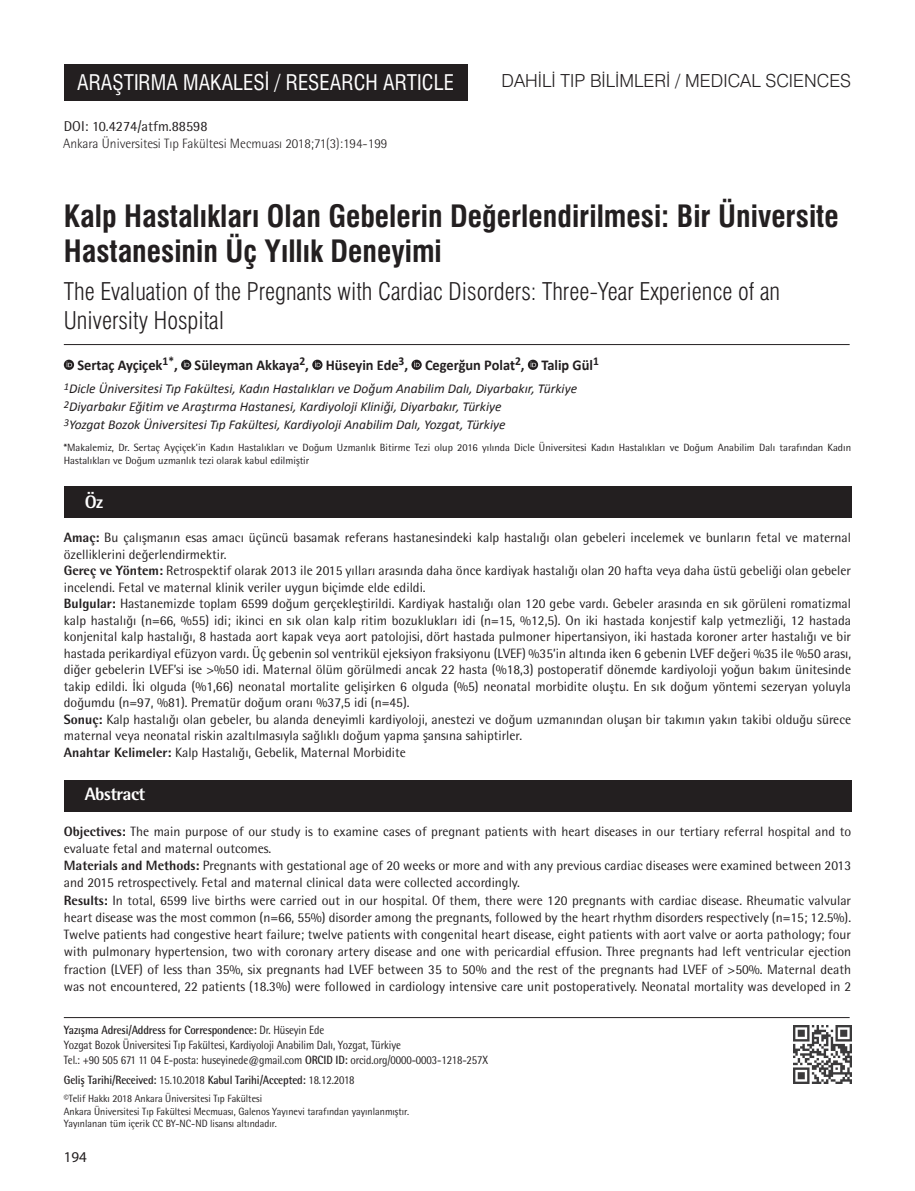
<style>
.page{position:relative;width:915px;height:1191px;background:#fff}
.page>*{position:absolute;margin:0;border:0;box-sizing:border-box;transform-origin:0 0}
.t1{font:30px/34.5px "Swiss Condensed Bold Tr";color:#231f20}
.t2{font:24px/28.8px "Swiss Condensed Light Tr";color:#231f20}
.t3{font:21px "Swiss Condensed Tr";color:#fff}
.t4{font:18px "Swiss Light Tr";color:#231f20}
.t5{font:800 18px "Rotis Semi Sans Std";letter-spacing:-.025em;color:#fff}
.t6{font:700 15px "Calibri";color:#231f20;scale:.96 1}
.t7{font:15px "Myriad Pro";color:#231f20}
.t8{font:14.25px "Rotis Semi Sans Std";color:#231f20}
.t9{font:13.5px/16.5px "Rotis Semi Sans Std";color:#231f20}
.t10{font:italic 13.5px/18px "Calibri";color:#231f20}
.t11{font:300 13.5px "Rotis Semi Sans Std";color:#231f20}
.t12{font:12px/15px "Rotis Semi Sans Std";letter-spacing:-.01em;color:#231f20;scale:.9 1}
.t13{font:700 12px "Rotis Semi Sans Std";letter-spacing:-.01em;color:#231f20;scale:.9 1}
.t14{font:10.5px/12.6px "Rotis Semi Sans Std";color:#231f20}
.t15{font:10.5px/12.6px "Rotis Semi Sans Std";color:#231f20;scale:.95 1}
.s1{font-weight:700}
.s2{font-weight:800}
.s3{font-weight:400}
</style>
<div class="page">
<hr style="left:64px;top:344px;width:785px;height:1px;background:#231f20">
<div style="left:64px;top:64px;width:403px;height:37px;background:#231f20"></div>
<hr style="left:64px;top:1017px;width:785px;height:1px;background:#231f20">
<img style="left:793px;top:1025px;width:57px;height:58px">
<div style="left:64px;top:780px;width:786px;height:31px;background:#231f20"></div>
<div style="left:64px;top:486px;width:786px;height:32px;background:#231f20"></div>
<svg style="left:64px;top:360px;width:10px;height:10px"></svg>
<svg style="left:67px;top:361px;width:5px;height:6px"></svg>
<svg style="left:181px;top:360px;width:10px;height:10px"></svg>
<svg style="left:184px;top:361px;width:5px;height:6px"></svg>
<svg style="left:312px;top:360px;width:10px;height:10px"></svg>
<svg style="left:315px;top:361px;width:5px;height:6px"></svg>
<svg style="left:411px;top:360px;width:10px;height:10px"></svg>
<svg style="left:414px;top:361px;width:5px;height:6px"></svg>
<svg style="left:527px;top:360px;width:11px;height:10px"></svg>
<svg style="left:530px;top:361px;width:6px;height:6px"></svg>
<h3 class="t3" style="left:77px;top:70px;width:378px">ARAŞTIRMA MAKALESİ / RESEARCH ARTICLE</h3>
<p class="t8" style="left:64px;top:117px;width:145px">DOI: 10.4274/atfm.88598</p>
<p class="t11" style="left:63px;top:136px;width:325px">Ankara Üniversitesi Tıp Fakültesi Mecmuası 2018;71(3):194-199</p>
<h3 class="t4" style="left:501px;top:70px;width:351px">DAHİLİ TIP BİLİMLERİ / MEDICAL SCIENCES</h3>
<h1 class="t1" style="left:64px;top:199px;width:776px">Kalp Hastalıkları Olan Gebelerin Değerlendirilmesi: Bir Üniversite<br>Hastanesinin Üç Yıllık Deneyimi</h1>
<h2 class="t2" style="left:64px;top:277px;width:717px">The Evaluation of the Pregnants with Cardiac Disorders: Three-Year Experience of an<br>University Hospital</h2>
<p class="t6" style="left:77px;top:355px;width:544px">Sertaç Ayçiçek<sup>1*</sup>, Süleyman Akkaya<sup>2</sup>, Hüseyin Ede<sup>3</sup>, Cegerğun Polat<sup>2</sup>, Talip Gül<sup>1</sup></p>
<p class="t10" style="left:64px;top:379px;width:514px"><sup>1</sup>Dicle Üniversitesi Tıp Fakültesi, Kadın Hastalıkları ve Doğum Anabilim Dalı, Diyarbakır, Türkiye<br><sup>2</sup>Diyarbakır Eğitim ve Araştırma Hastanesi, Kardiyoloji Kliniği, Diyarbakır, Türkiye<br><sup>3</sup>Yozgat Bozok Üniversitesi Tıp Fakültesi, Kardiyoloji Anabilim Dalı, Yozgat, Türkiye</p>
<p class="t14" style="left:64px;top:441px;width:788px"><span class="s1">*</span>Makalemiz, Dr. Sertaç Ayçiçek’in Kadın Hastalıkları ve Doğum Uzmanlık Bitirme Tezi olup 2016 yılında Dicle Üniversitesi Kadın Hastalıkları ve Doğum Anabilim Dalı tarafından Kadın<br>Hastalıkları ve Doğum uzmanlık tezi olarak kabul edilmiştir</p>
<h3 class="t5" style="left:85px;top:491px;width:20px">Öz</h3>
<p class="t9" style="left:64px;top:529px;width:788px"><span class="s2">Amaç:</span> Bu çalışmanın esas amacı üçüncü basamak referans hastanesindeki kalp hastalığı olan gebeleri incelemek ve bunların fetal ve maternal özelliklerini değerlendirmektir.<br><span class="s2">Gereç ve Yöntem:</span> Retrospektif olarak 2013 ile 2015 yılları arasında daha önce kardiyak hastalığı olan 20 hafta veya daha üstü gebeliği olan gebeler incelendi. Fetal ve maternal klinik veriler uygun biçimde elde edildi.<br><span class="s2">Bulgular:</span> Hastanemizde toplam 6599 doğum gerçekleştirildi. Kardiyak hastalığı olan 120 gebe vardı. Gebeler arasında en sık görüleni romatizmal kalp hastalığı (n=66, %55) idi; ikinci en sık olan kalp ritim bozuklukları idi (n=15, %12,5). On iki hastada konjestif kalp yetmezliği, 12 hastada konjenital kalp hastalığı, 8 hastada aort kapak veya aort patolojisi, dört hastada pulmoner hipertansiyon, iki hastada koroner arter hastalığı ve bir hastada perikardiyal efüzyon vardı. Üç gebenin sol ventrikül ejeksiyon fraksiyonu (LVEF) %35’in altında iken 6 gebenin LVEF değeri %35 ile %50 arası, diğer gebelerin LVEF’si ise &gt;%50 idi. Maternal ölüm görülmedi ancak 22 hasta (%18,3) postoperatif dönemde kardiyoloji yoğun bakım ünitesinde takip edildi. İki olguda (%1,66) neonatal mortalite gelişirken 6 olguda (%5) neonatal morbidite oluştu. En sık doğum yöntemi sezeryan yoluyla doğumdu (n=97, %81). Prematür doğum oranı %37,5 idi (n=45).<br><span class="s2">Sonuç:</span> Kalp hastalığı olan gebeler, bu alanda deneyimli kardiyoloji, anestezi ve doğum uzmanından oluşan bir takımın yakın takibi olduğu sürece maternal veya neonatal riskin azaltılmasıyla sağlıklı doğum yapma şansına sahiptirler.<br><span class="s2">Anahtar Kelimeler:</span> Kalp Hastalığı, Gebelik, Maternal Morbidite</p>
<h3 class="t5" style="left:85px;top:783px;width:62px">Abstract</h3>
<p class="t9" style="left:64px;top:822px;width:788px;line-height:17.2px"><span class="s2">Objectives:</span> The main purpose of our study is to examine cases of pregnant patients with heart diseases in our tertiary referral hospital and to evaluate fetal and maternal outcomes.<br><span class="s2">Materials and Methods:</span> Pregnants with gestational age of 20 weeks or more and with any previous cardiac diseases were examined between 2013 and 2015 retrospectively. Fetal and maternal clinical data were collected accordingly.<br><span class="s2">Results:</span> In total, 6599 live births were carried out in our hospital. Of them, there were 120 pregnants with cardiac disease. Rheumatic valvular heart disease was the most common (n=66, 55%) disorder among the pregnants, followed by the heart rhythm disorders respectively (n=15; 12.5%).<br>Twelve patients had congestive heart failure; twelve patients with congenital heart disease, eight patients with aort valve or aorta pathology; four with pulmonary hypertension, two with coronary artery disease and one with pericardial effusion. Three pregnants had left ventricular ejection fraction (LVEF) of less than 35%, six pregnants had LVEF between 35 to 50% and the rest of the pregnants had LVEF of &gt;50%. Maternal death was not encountered, 22 patients (18.3%) were followed in cardiology intensive care unit postoperatively. Neonatal mortality was developed in 2</p>
<p class="t12" style="left:64px;top:1022px;width:473px"><span class="s1">Yazışma Adresi/Address for Correspondence:</span> Dr. Hüseyin Ede<br>Yozgat Bozok Üniversitesi Tıp Fakültesi, Kardiyoloji Anabilim Dalı, Yozgat, Türkiye<br>Tel.: +90 505 671 11 04 E-posta: huseyinede@gmail.com <span class="s1">ORCID ID:</span> orcid.org/0000-0003-1218-257X</p>
<p class="t13" style="left:64px;top:1072px;width:324px">Geliş Tarihi/Received: <span class="s3">15.10.2018</span> Kabul Tarihi/Accepted: <span class="s3">18.12.2018</span></p>
<p class="t15" style="left:64px;top:1092px;width:365px">©️Telif Hakkı 2018 Ankara Üniversitesi Tıp Fakültesi<br>Ankara Üniversitesi Tıp Fakültesi Mecmuası, Galenos Yayınevi tarafından yayınlanmıştır.<br>Yayınlanan tüm içerik CC BY-NC-ND lisansı altındadır.</p>
<p class="t7" style="left:64px;top:1147px;width:25px">194</p>
</div>
